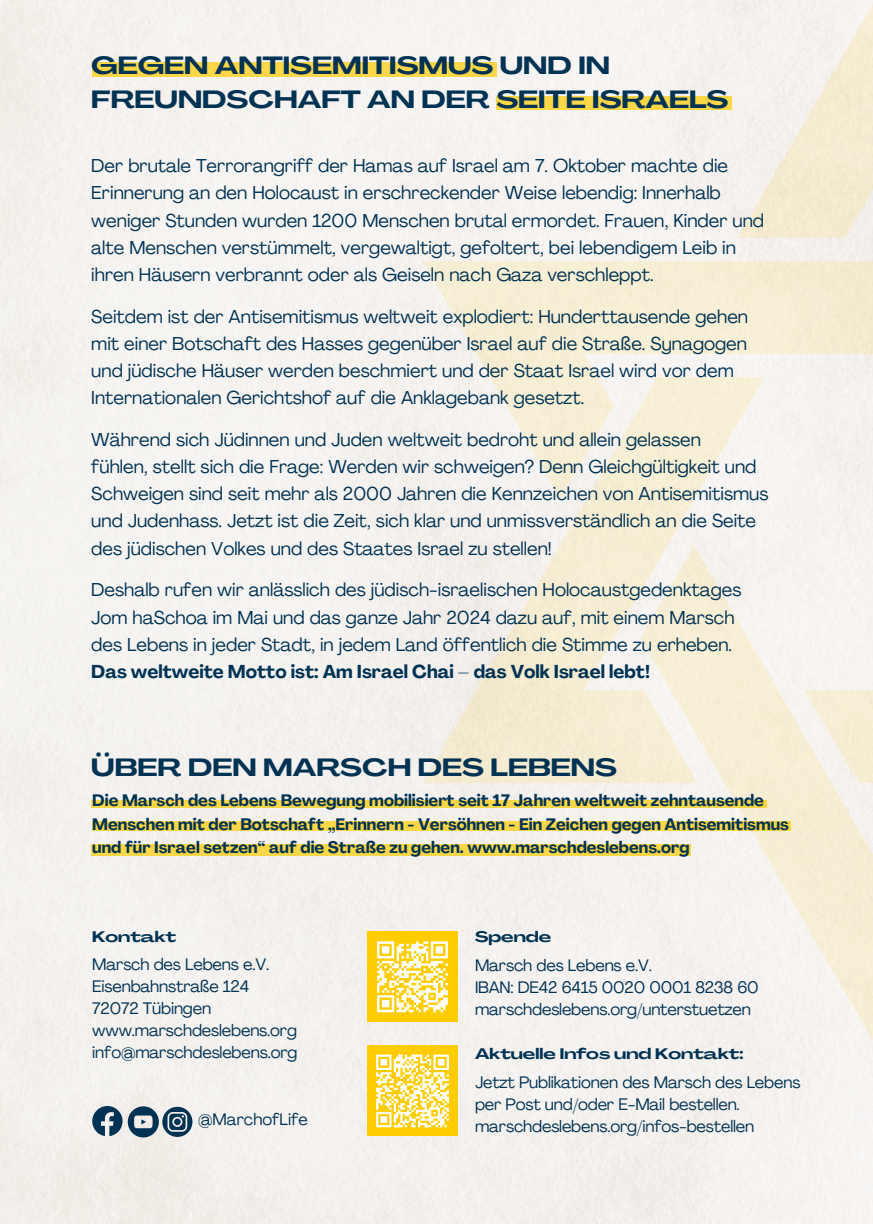
<style>
.page{position:relative;width:873px;height:1224px;background:#f4f2ef}
.page>*{position:absolute;margin:0;border:0;box-sizing:border-box;transform-origin:0 0}
.t1{font:700 24.6px/34px "Agrandir Grand";letter-spacing:.005em;color:#003254}
.t2{font:18.4px/27.2px "Agrandir";color:#003254}
.t3{font:700 18.4px "Agrandir";color:#003254}
.t4{font:16.4px/22px "Agrandir";letter-spacing:-.01em;color:#003254}
.t5{font:700 16.4px/23.2px "Agrandir";color:#003254}
.t6{font:700 15px "Agrandir Grand";color:#003254}
</style>
<div class="page">
<svg style="left:738px;top:0;width:135px;height:261px;fill:#f5eeea"></svg>
<svg style="left:423px;top:499px;width:341px;height:284px;background:#f4eddd"></svg>
<svg style="left:641px;top:545px;width:232px;height:499px;fill:#f6f1ee"></svg>
<svg style="left:423px;top:261px;width:450px;height:238px;fill:#f6efd6"></svg>
<div style="left:91px;top:844px;width:600px;height:11px;background:#fbd747"></div>
<div style="left:92px;top:821px;width:698px;height:10px;background:#fbd747"></div>
<div style="left:91px;top:800px;width:676px;height:8px;background:#fbd747"></div>
<div style="left:92px;top:62px;width:404px;height:15px;background:#fcd748"></div>
<div style="left:496px;top:96px;width:236px;height:14px;background:#fcd748"></div>
<svg style="left:92px;top:1106px;width:30px;height:30px"></svg>
<svg style="left:128px;top:1106px;width:64px;height:31px;background:#6c8697"></svg>
<div style="left:367px;top:932px;width:91px;height:90px;background:#fc0"></div>
<svg style="left:377px;top:941px;width:71px;height:72px"></svg>
<div style="left:367px;top:1046px;width:91px;height:90px;background:#fc0"></div>
<svg style="left:376px;top:1054px;width:73px;height:74px"></svg>
<h2 class="t1" style="left:91px;top:51px;width:639px">GEGEN ANTISEMITISMUS UND IN<br>FREUNDSCHAFT AN DER SEITE ISRAELS</h2>
<p class="t2" style="left:91px;top:154px;width:674px">Der brutale Terrorangriff der Hamas auf Israel am 7. Oktober machte die Erinnerung an den Holocaust in erschreckender Weise lebendig: Innerhalb weniger Stunden wurden 1200 Menschen brutal ermordet. Frauen, Kinder und alte Menschen verstümmelt, vergewaltigt, gefoltert, bei lebendigem Leib in ihren Häusern verbrannt oder als Geiseln nach Gaza verschleppt.</p>
<p class="t2" style="left:91px;top:304px;width:658px">Seitdem ist der Antisemitismus weltweit explodiert: Hunderttausende gehen mit einer Botschaft des Hasses gegenüber Israel auf die Straße. Synagogen und jüdische Häuser werden beschmiert und der Staat Israel wird vor dem Internationalen Gerichtshof auf die Anklagebank gesetzt.</p>
<h3 class="t2" style="left:91px;top:428px;width:679px">Während sich Jüdinnen und Juden weltweit bedroht und allein gelassen<br>fühlen, stellt sich die Frage: Werden wir schweigen? Denn Gleichgültigkeit und Schweigen sind seit mehr als 2000 Jahren die Kennzeichen von Antisemitismus und Judenhass. Jetzt ist die Zeit, sich klar und unmissverständlich an die Seite des jüdischen Volkes und des Staates Israel zu stellen!</h3>
<p class="t2" style="left:91px;top:578px;width:652px">Deshalb rufen wir anlässlich des jüdisch-israelischen Holocaustgedenktages<br>Jom haSchoa im Mai und das ganze Jahr 2024 dazu auf, mit einem Marsch des Lebens in jeder Stadt, in jedem Land öffentlich die Stimme zu erheben.</p>
<p class="t3" style="left:91px;top:664px;width:560px">Das weltweite Motto ist: Am Israel Chai – das Volk Israel lebt!</p>
<h2 class="t1" style="left:91px;top:753px;width:527px">ÜBER DEN MARSCH DES LEBENS</h2>
<h1 class="t5" style="left:92px;top:791px;width:698px">Die Marsch des Lebens Bewegung mobilisiert seit 17 Jahren weltweit zehntausende<br>Menschen mit der Botschaft „Erinnern - Versöhnen - Ein Zeichen gegen Antisemitismus und für Israel setzen“ auf die Straße zu gehen. www.marschdeslebens.org</h1>
<h2 class="t6" style="left:92px;top:931px;width:86px">Kontakt</h2>
<h1 class="t6" style="left:475px;top:931px;width:78px">Spende</h1>
<h3 class="t4" style="left:92px;top:955px;width:178px">Marsch des Lebens e.V.</h3>
<p class="t4" style="left:92px;top:977px;width:158px">Eisenbahnstraße 124</p>
<p class="t4" style="left:92px;top:999px;width:120px">72072 Tübingen</p>
<p class="t4" style="left:92px;top:1021px;width:206px">www.marschdeslebens.org</p>
<p class="t4" style="left:92px;top:1043px;width:207px">info@marschdeslebens.org</p>
<h2 class="t4" style="left:198px;top:1109px;width:111px">@MarchofLife</h2>
<p class="t4" style="left:475px;top:956px;width:178px">Marsch des Lebens e.V.</p>
<p class="t4" style="left:475px;top:978px;width:285px">IBAN: DE42 6415 0020 0001 8238 60 marschdeslebens.org/unterstuetzen</p>
<h3 class="t6" style="left:475px;top:1048px;width:270px">Aktuelle Infos und Kontakt:</h3>
<p class="t4" style="left:475px;top:1073px;width:327px">Jetzt Publikationen des Marsch des Lebens per Post und/oder E-Mail bestellen.</p>
<h3 class="t4" style="left:475px;top:1117px;width:281px">marschdeslebens.org/infos-bestellen</h3>
</div>
